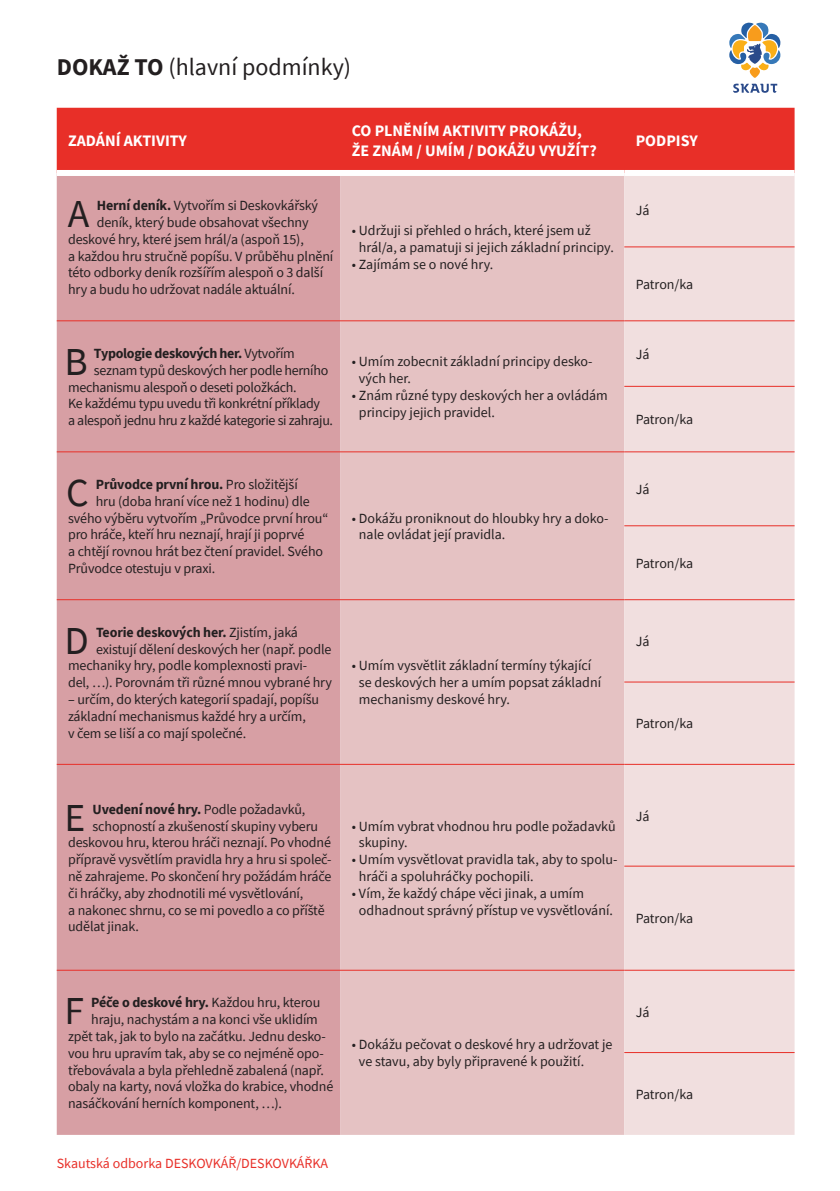
<style>
.page{position:relative;width:840px;height:1191px;background:#fff}
.page>*{position:absolute;margin:0;border:0;box-sizing:border-box;transform-origin:0 0}
.t1{font:39.6px "Source Sans Pro";color:#231f20}
.t2{font:24px "Source Sans Pro";color:#231f20}
.t3{font:700 16px/20px "Source Sans Pro";color:#fff}
.t4{font:14px/16.8px "Source Sans Pro";letter-spacing:-.01em;color:#231f20}
.t5{font:700 14px "Source Sans Pro";letter-spacing:-.01em;color:#231f20}
.t6{font:14px "Source Sans Pro";color:#e82f28}
.s1{font-weight:700}
.s2{font-weight:400}
</style>
<div class="page">
<div style="left:57px;top:108px;width:737px;height:62px;background:#e82f28"></div>
<div style="left:57px;top:176px;width:283px;height:958px;background:#d79fa4"></div>
<div style="left:340px;top:176px;width:284px;height:958px;background:#e5c2c3"></div>
<div style="left:624px;top:176px;width:170px;height:958px;background:#f1dfdf"></div>
<hr style="left:57px;top:320px;width:567px;height:1px;background:#e82f28">
<hr style="left:57px;top:451px;width:567px;height:1px;background:#e82f28">
<hr style="left:57px;top:599px;width:567px;height:1px;background:#e82f28">
<hr style="left:57px;top:764px;width:567px;height:1px;background:#e82f28">
<hr style="left:57px;top:970px;width:567px;height:1px;background:#e82f28">
<hr style="left:624px;top:246px;width:170px;height:1px;background:#e82f28">
<hr style="left:624px;top:320px;width:170px;height:1px;background:#e82f28">
<hr style="left:624px;top:386px;width:170px;height:1px;background:#e82f28">
<hr style="left:624px;top:451px;width:170px;height:1px;background:#e82f28">
<hr style="left:624px;top:525px;width:170px;height:1px;background:#e82f28">
<hr style="left:624px;top:599px;width:170px;height:1px;background:#e82f28">
<hr style="left:624px;top:681px;width:170px;height:1px;background:#e82f28">
<hr style="left:624px;top:764px;width:170px;height:1px;background:#e82f28">
<hr style="left:624px;top:865px;width:170px;height:1px;background:#e82f28">
<hr style="left:624px;top:970px;width:170px;height:1px;background:#e82f28">
<hr style="left:624px;top:1052px;width:170px;height:1px;background:#e82f28">
<svg style="left:729px;top:23px;width:51px;height:55px"></svg>
<svg style="left:733px;top:84px;width:43px;height:9px"></svg>
<h2 class="t2" style="left:57px;top:51px;width:296px"><span class="s1">DOKAŽ TO</span> (hlavní podmínky)</h2>
<p class="t3" style="left:68px;top:131px;width:120px">ZADÁNÍ AKTIVITY</p>
<p class="t3" style="left:351px;top:121px;width:246px">CO PLNĚNÍM AKTIVITY PROKÁŽU,<br>ŽE ZNÁM / UMÍM / DOKÁŽU VYUŽÍT?</p>
<h1 class="t1" style="left:68px;top:188px;width:23px">A</h1>
<p class="t4" style="left:97px;top:197px;width:223px"><span class="s1">Herní deník.</span> Vytvořím si Deskovkářský</p>
<p class="t4" style="left:97px;top:213px;width:213px">deník, který bude obsahovat všechny</p>
<p class="t4" style="left:68px;top:230px;width:237px">deskové hry, které jsem hrál/a (aspoň 15),</p>
<p class="t4" style="left:68px;top:247px;width:266px">a každou hru stručně popíšu. V průběhu plnění</p>
<p class="t4" style="left:68px;top:264px;width:256px">této odborky deník rozšířím alespoň o 3 další</p>
<p class="t4" style="left:68px;top:281px;width:228px">hry a budu ho udržovat nadále aktuální.</p>
<p class="t4" style="left:359px;top:222px;width:256px;text-indent:-7px">• Udržuji si přehled o hrách, které jsem už hrál/a, a pamatuji si jejich základní principy.</p>
<p class="t4" style="left:351px;top:255px;width:143px">• Zajímám se o nové hry.</p>
<h1 class="t1" style="left:64px;top:336px;width:25px">B</h1>
<p class="t5" style="left:94px;top:344px;width:202px">Typologie deskových her. <span class="s2">Vytvořím</span></p>
<p class="t4" style="left:94px;top:361px;width:236px">seznam typů deskových her podle herního</p>
<p class="t4" style="left:68px;top:378px;width:230px">mechanismu alespoň o deseti položkách.</p>
<p class="t4" style="left:68px;top:395px;width:253px">Ke každému typu uvedu tři konkrétní příklady</p>
<p class="t4" style="left:68px;top:412px;width:266px">a alespoň jednu hru z každé kategorie si zahraju.</p>
<h1 class="t1" style="left:66px;top:467px;width:24px">C</h1>
<p class="t5" style="left:96px;top:475px;width:203px">Průvodce první hrou. <span class="s2">Pro složitější</span></p>
<p class="t4" style="left:96px;top:492px;width:215px">hru (doba hraní více než 1 hodinu) dle</p>
<p class="t4" style="left:68px;top:509px;width:261px">svého výběru vytvořím „Průvodce první hrou“</p>
<p class="t4" style="left:68px;top:526px;width:238px">pro hráče, kteří hru neznají, hrají ji poprvé</p>
<p class="t4" style="left:68px;top:543px;width:256px">a chtějí rovnou hrát bez čtení pravidel. Svého</p>
<p class="t4" style="left:68px;top:559px;width:149px">Průvodce otestuju v praxi.</p>
<h1 class="t1" style="left:64px;top:614px;width:26px">D</h1>
<p class="t5" style="left:96px;top:623px;width:203px">Teorie deskových her. <span class="s2">Zjistím, jaká</span></p>
<p class="t4" style="left:96px;top:640px;width:237px">existují dělení deskových her (např. podle</p>
<p class="t4" style="left:68px;top:657px;width:240px">mechaniky hry, podle komplexnosti pravi-</p>
<p class="t4" style="left:68px;top:674px;width:265px">del, …). Porovnám tři různé mnou vybrané hry</p>
<p class="t4" style="left:68px;top:690px;width:252px">– určím, do kterých kategorií spadají, popíšu základní mechanismus každé hry a určím,<br>v čem se liší a co mají společné.</p>
<p class="t4" style="left:359px;top:353px;width:235px;text-indent:-7px">• Umím zobecnit základní principy desko&shy;vých her.</p>
<p class="t4" style="left:359px;top:386px;width:250px;text-indent:-7px">• Znám různé typy deskových her a ovládám principy jejich pravidel.</p>
<p class="t4" style="left:359px;top:509px;width:251px;text-indent:-7px">• Dokážu proniknout do hloubky hry a doko&shy;nale ovládat její pravidla.</p>
<p class="t4" style="left:359px;top:657px;width:243px;text-indent:-7px">• Umím vysvětlit základní termíny týkající se deskových her a umím popsat základní mechanismy deskové hry.</p>
<p class="t3" style="left:635px;top:131px;width:63px">PODPISY</p>
<p class="t4" style="left:635px;top:202px;width:15px">Já</p>
<p class="t4" style="left:635px;top:276px;width:59px">Patron/ka</p>
<p class="t4" style="left:635px;top:345px;width:15px">Já</p>
<p class="t4" style="left:635px;top:411px;width:59px">Patron/ka</p>
<p class="t4" style="left:635px;top:481px;width:15px">Já</p>
<p class="t4" style="left:635px;top:554px;width:59px">Patron/ka</p>
<p class="t4" style="left:635px;top:633px;width:15px">Já</p>
<p class="t4" style="left:635px;top:715px;width:59px">Patron/ka</p>
<h1 class="t1" style="left:64px;top:791px;width:22px">E</h1>
<p class="t5" style="left:92px;top:800px;width:214px">Uvedení nové hry. <span class="s2">Podle požadavků,</span></p>
<p class="t4" style="left:92px;top:817px;width:227px">schopností a zkušeností skupiny vyberu</p>
<p class="t4" style="left:68px;top:834px;width:264px">deskovou hru, kterou hráči neznají. Po vhodné</p>
<p class="t4" style="left:68px;top:850px;width:265px">přípravě vysvětlím pravidla hry a hru si společ-</p>
<p class="t4" style="left:68px;top:867px;width:264px">ně zahrajeme. Po skončení hry požádám hráče</p>
<p class="t4" style="left:68px;top:884px;width:237px">či hráčky, aby zhodnotili mé vysvětlování,</p>
<p class="t4" style="left:68px;top:901px;width:258px">a nakonec shrnu, co se mi povedlo a co příště</p>
<p class="t4" style="left:68px;top:918px;width:72px">udělat jinak.</p>
<p class="t4" style="left:359px;top:817px;width:258px;text-indent:-7px">• Umím vybrat vhodnou hru podle požadavků skupiny.</p>
<p class="t4" style="left:359px;top:850px;width:260px;text-indent:-7px">• Umím vysvětlovat pravidla tak, aby to spolu&shy;hráči a spoluhráčky pochopili.</p>
<p class="t4" style="left:359px;top:884px;width:255px;text-indent:-7px">• Vím, že každý chápe věci jinak, a umím odhadnout správný přístup ve vysvětlování.</p>
<p class="t4" style="left:635px;top:807px;width:15px">Já</p>
<p class="t4" style="left:635px;top:910px;width:59px">Patron/ka</p>
<h1 class="t1" style="left:64px;top:985px;width:21px">F</h1>
<p class="t5" style="left:91px;top:993px;width:230px">Péče o deskové hry. <span class="s2">Každou hru, kterou</span></p>
<p class="t4" style="left:91px;top:1010px;width:228px">hraju, nachystám a na konci vše uklidím</p>
<p class="t4" style="left:68px;top:1027px;width:259px">zpět tak, jak to bylo na začátku. Jednu desko-</p>
<p class="t4" style="left:68px;top:1044px;width:257px">vou hru upravím tak, aby se co nejméně opo-</p>
<p class="t4" style="left:68px;top:1061px;width:257px">třebovávala a byla přehledně zabalená (např.</p>
<p class="t4" style="left:68px;top:1078px;width:266px">obaly na karty, nová vložka do krabice, vhodné</p>
<p class="t4" style="left:68px;top:1094px;width:215px">nasáčkování herních komponent, …).</p>
<p class="t6" style="left:57px;top:1154px;width:273px">Skautská odborka DESKOVKÁŘ/DESKOVKÁŘKA</p>
<p class="t4" style="left:359px;top:1036px;width:255px;text-indent:-7px">• Dokážu pečovat o deskové hry a udržovat je ve stavu, aby byly připravené k použití.</p>
<p class="t4" style="left:635px;top:1003px;width:15px">Já</p>
<p class="t4" style="left:635px;top:1085px;width:59px">Patron/ka</p>
</div>
